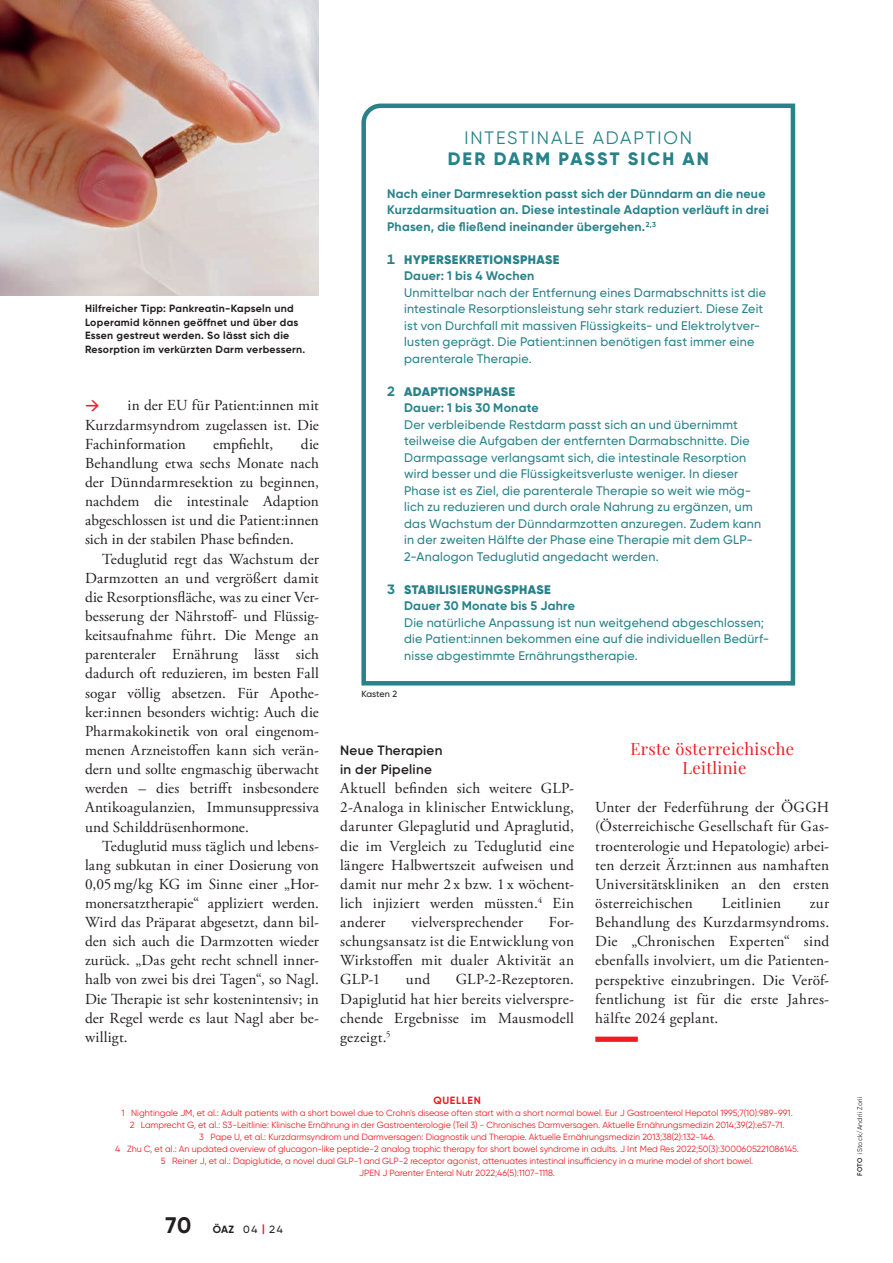
<style>
.page{position:relative;width:893px;height:1263px;background:#fff}
.page>*{position:absolute;margin:0;border:0;box-sizing:border-box;transform-origin:0 0}
.BOX_Bold_Headline_Light{font:18px "Gilroy";letter-spacing:.1em;color:#29828a}
.BOX_Bold_Headline_Bold{font:800 18px "Gilroy";letter-spacing:.115em;color:#29828a}
.t1{font:500 18px "Gilroy";color:#ee1d23}
.Zwischentitel_Playfair{font:16.5px/19.2px "Playfair Display";letter-spacing:.02em;color:#ee1d23;text-align:center}
.Fließtext{font:15.3px/19.2px "Adobe Garamond Pro";letter-spacing:.01em;color:#231f20;text-align:justify}
.Zwischentitel_Gilroy_Semibold{font:600 13.5px/19.2px "Gilroy";letter-spacing:.02em;color:#231f20}
.BOX_Bold_Fließtext{font:500 12.45px/16.5px "Gilroy";letter-spacing:.015em;color:#29828a}
.BOX_Bold_Fließtext-2{font:700 12.45px/16.5px "Gilroy";letter-spacing:.015em;color:#29828a}
.BOX_Bold_Fließtext-3{font:900 12.45px "Gilroy";letter-spacing:.03em;color:#29828a}
.Bildtext_Bold{font:700 10.5px/13.5px "Gilroy";letter-spacing:.03em;color:#231f20}
.t2{font:500 10.5px "Gilroy";color:#231f20}
.Quellenverzeichnis_Headline_rot{font:700 10.5px "Gilroy";letter-spacing:.06em;color:#ee1d23}
.Quellenverzeichnis_Fließtext_rot{font:9px "Gilroy";letter-spacing:-.005em;color:#ee1d23}
.t3{font:500 9px "Gilroy";letter-spacing:-.01em;color:#231f20}
.t4{font:6.75px "Gilroy";letter-spacing:.03em;color:#231f20}
.s1{font-weight:700;font-size:13.5px}
.s2{font-weight:700;font-size:22.5px}
.s3{font-weight:700}
.s4{font-weight:700;color:#ee1d23}
.s5{font-weight:600}
</style>
<div class="page">
<div style="left:595px;top:1036px;width:43px;height:6px;background:#ee1d23"></div>
<svg style="left:361px;top:103px;width:435px;height:583px"></svg>
<img style="left:0;top:0;width:319px;height:296px">
<p class="Bildtext_Bold" style="left:85px;top:302px;width:215px">Hilfreicher Tipp: Pankreatin-Kapseln und<br>Loperamid können geöffnet und über das</p>
<p class="Bildtext_Bold" style="left:85px;top:329px;width:222px">Essen gestreut werden. So lässt sich die<br>Resorption im verkürzten Darm verbessern.</p>
<p class="Fließtext" style="left:85px;top:396px;width:235px;text-indent:43px">in der EU für Patient:innen mit Kurzdarmsyndrom zugelassen ist. Die Fachinformation</p>
<p class="t1" style="left:85px;top:394px;width:16px">→</p>
<p class="Fließtext" style="left:85px;top:435px;width:235px;text-indent:216px">die Behandlung etwa sechs Monate nach der Dünndarmresektion zu beginnen, nachdem die intestinale Adaption abgeschlossen ist und die Patient:innen sich in der stabilen Phase befinden.</p>
<p class="Fließtext" style="left:85px;top:550px;width:235px;text-indent:17px">Teduglutid regt das Wachstum der Darmzotten an und vergrößert damit die Resorptionsfläche, was zu einer Ver&shy;besserung der Nährstoff- und Flüssig&shy;keitsaufnahme führt. Die Menge an parenteraler Ernährung lässt sich dadurch oft reduzieren, im besten Fall sogar völlig absetzen. Für Apothe&shy;ker:innen besonders wichtig: Auch die Pharmakokinetik von oral eingenom&shy;menen Arzneistoffen kann sich verän&shy;dern und sollte engmaschig überwacht werden – dies betrifft insbesondere Antikoagulanzien, Immunsuppressiva und Schilddrüsenhormone.</p>
<p class="Fließtext" style="left:85px;top:837px;width:235px;text-indent:17px">Teduglutid muss täglich und lebens&shy;lang subkutan in einer Dosierung von 0,05mg/kg KG im Sinne einer „Hor&shy;monersatztherapie“ appliziert werden.<br>Wird das Präparat abgesetzt, dann bil&shy;den sich auch die Darmzotten wieder zurück. „Das geht recht schnell inner&shy;halb von zwei bis drei Tagen“, so Nagl.<br>Die Therapie ist sehr kostenintensiv; in der Regel werde es laut Nagl aber be&shy;willigt.</p>
<p class="Fließtext" style="left:213px;top:435px;width:62px">empfiehlt,</p>
<p class="BOX_Bold_Headline_Light" style="left:464px;top:126px;width:229px">INTESTINALE ADAPTION</p>
<p class="BOX_Bold_Headline_Bold" style="left:448px;top:147px;width:263px">DER DARM PASST SICH AN</p>
<p class="BOX_Bold_Fließtext-2" style="left:387px;top:185px;width:383px">Nach einer Darmresektion passt sich der Dünndarm an die neue<br>Kurzdarmsituation an. Diese intestinale Adaption verläuft in drei<br>Phasen, die fließend ineinander übergehen.<sup>2,3</sup></p>
<p class="BOX_Bold_Fließtext-3" style="left:387px;top:251px;width:174px"><span class="s1">1</span> HYPERSEKRETIONSPHASE</p>
<p class="BOX_Bold_Fließtext-2" style="left:404px;top:268px;width:132px">Dauer: 1 bis 4 Wochen</p>
<p class="BOX_Bold_Fließtext" style="left:404px;top:284px;width:363px">Unmittelbar nach der Entfernung eines Darmabschnitts ist die intestinale Resorptionsleistung sehr stark reduziert. Diese Zeit ist von Durchfall mit massiven Flüssigkeits- und Elektrolytver&shy;lusten geprägt. Die Patient:innen benötigen fast immer eine parenterale Therapie.</p>
<p class="BOX_Bold_Fließtext-3" style="left:387px;top:383px;width:130px"><span class="s1">2</span> ADAPTIONSPHASE</p>
<p class="BOX_Bold_Fließtext-2" style="left:404px;top:400px;width:136px">Dauer: 1 bis 30 Monate</p>
<p class="BOX_Bold_Fließtext" style="left:404px;top:416px;width:359px">Der verbleibende Restdarm passt sich an und übernimmt teilweise die Aufgaben der entfernten Darmabschnitte. Die Darmpassage verlangsamt sich, die intestinale Resorption wird besser und die Flüssigkeitsverluste weniger. In dieser Phase ist es Ziel, die parenterale Therapie so weit wie mög&shy;lich zu reduzieren und durch orale Nahrung zu ergänzen, um das Wachstum der Dünndarmzotten anzuregen. Zudem kann in der zweiten Hälfte der Phase eine Therapie mit dem GLP-2-Analogon Teduglutid angedacht werden.</p>
<p class="BOX_Bold_Fließtext-3" style="left:387px;top:581px;width:165px"><span class="s1">3</span> STABILISIERUNGSPHASE</p>
<p class="BOX_Bold_Fließtext-2" style="left:404px;top:598px;width:172px">Dauer 30 Monate bis 5 Jahre</p>
<p class="BOX_Bold_Fließtext" style="left:404px;top:614px;width:366px">Die natürliche Anpassung ist nun weitgehend abgeschlossen; die Patient:innen bekommen eine auf die individuellen Bedürf&shy;nisse abgestimmte Ernährungstherapie.</p>
<p class="t3" style="left:361px;top:689px;width:37px">Kasten 2</p>
<p class="Zwischentitel_Gilroy_Semibold" style="left:340px;top:740px;width:104px">Neue Therapien in der Pipeline</p>
<p class="Fließtext" style="left:340px;top:779px;width:235px">Aktuell befinden sich weitere GLP-2-Analoga in klinischer Entwicklung, darunter Glepaglutid und Apraglutid, die im Vergleich zu Teduglutid eine längere Halbwertszeit aufweisen und damit nur mehr 2 x bzw. 1 x wöchent&shy;lich injiziert werden müssten.<sup>4</sup> Ein anderer</p>
<p class="Fließtext" style="left:411px;top:913px;width:113px">vielversprechender</p>
<p class="Fließtext" style="left:340px;top:913px;width:235px;text-indent:209px">For&shy;schungsansatz ist die Entwicklung von Wirkstoffen mit dualer Aktivität an GLP-1</p>
<p class="Fließtext" style="left:406px;top:970px;width:26px">und</p>
<p class="Fließtext" style="left:340px;top:970px;width:235px;text-indent:116px">GLP-2-Rezeptoren.<br>Dapiglutid hat hier bereits vielverspre&shy;chende Ergebnisse im Mausmodell gezeigt.<sup>5</sup></p>
<p class="Zwischentitel_Playfair" style="left:630px;top:738px;width:165px">Erste österreichische<br>Leitlinie</p>
<p class="Fließtext" style="left:595px;top:798px;width:235px">Unter der Federführung der ÖGGH (Österreichische Gesellschaft für Gas&shy;troenterologie und Hepatologie) arbei&shy;ten derzeit Ärzt:innen aus namhaften Universitätskliniken an den ersten österreichischen</p>
<p class="Fließtext" style="left:722px;top:894px;width:61px">Leitlinien</p>
<p class="Fließtext" style="left:595px;top:894px;width:235px;text-indent:214px">zur Behandlung des Kurzdarmsyndroms.<br>Die „Chronischen Experten“ sind ebenfalls involviert, um die Patienten&shy;perspektive einzubringen. Die Veröf&shy;fentlichung ist für die erste Jahres&shy;hälfte 2024 geplant.</p>
<p class="Quellenverzeichnis_Headline_rot" style="left:433px;top:1093px;width:49px">QUELLEN</p>
<p class="Quellenverzeichnis_Fließtext_rot" style="left:122px;top:1107px;width:673px">1 Nightingale JM, et al.: Adult patients with a short bowel due to Crohn's disease often start with a short normal bowel. Eur J Gastroenterol Hepatol 1995;7(10):989-991.</p>
<p class="Quellenverzeichnis_Fließtext_rot" style="left:130px;top:1119px;width:656px">2 Lamprecht G, et al.: S3-Leitlinie: Klinische Ernährung in der Gastroenterologie (Teil 3) - Chronisches Darmversagen. Aktuelle Ernährungsmedizin 2014;39(2):e57-71.</p>
<p class="Quellenverzeichnis_Fließtext_rot" style="left:199px;top:1131px;width:518px">3 Pape U, et al.: Kurzdarmsyndrom und Darmversagen: Diagnostik und Therapie. Aktuelle Ernährungsmedizin 2013;38(2):132-146.</p>
<p class="Quellenverzeichnis_Fließtext_rot" style="left:115px;top:1143px;width:685px">4 Zhu C, et al.: An updated overview of glucagon-like peptide-2 analog trophic therapy for short bowel syndrome in adults. J Int Med Res 2022;50(3):3000605221086145.</p>
<p class="Quellenverzeichnis_Fließtext_rot" style="left:161px;top:1155px;width:594px">5 Reiner J, et al.: Dapiglutide, a novel dual GLP-1 and GLP-2 receptor agonist, attenuates intestinal insufficiency in a murine model of short bowel.</p>
<p class="Quellenverzeichnis_Fließtext_rot" style="left:359px;top:1167px;width:197px">JPEN J Parenter Enteral Nutr 2022;46(5):1107-1118.</p>
<p class="t2" style="left:165px;top:1223px;width:119px"><span class="s2">70</span> <span class="s3">ÖAZ</span> 04 <span class="s4">|</span> 24</p>
<p class="t4" style="left:856px;top:1176px;width:81px;rotate:-90deg"><span class="s5">FOTO</span> iStock/Andrii Zorii</p>
</div>
